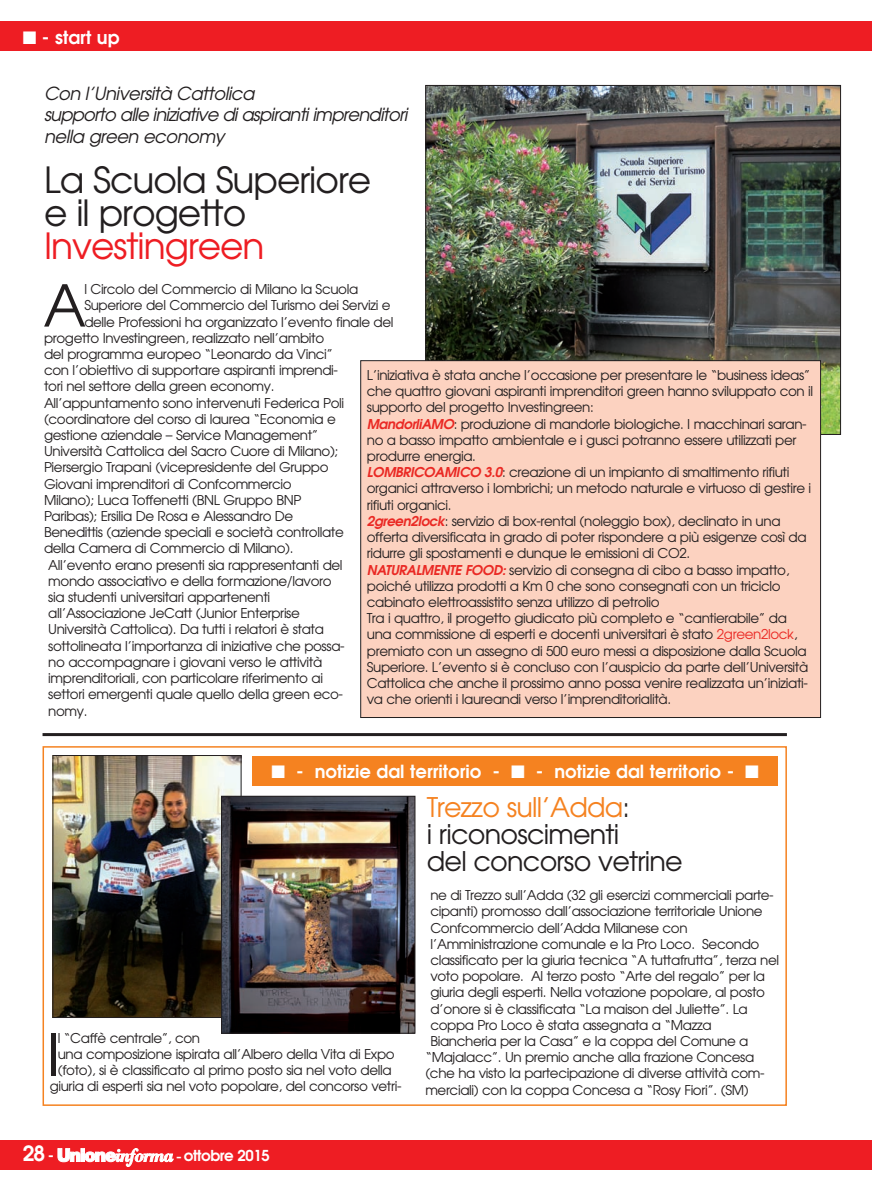
<style>
.page{position:relative;width:872px;height:1191px;background:#fff}
.page>*{position:absolute;margin:0;border:0;box-sizing:border-box;transform-origin:0 0}
.t1{font:57.3px "Avant Garde";color:#231f20}
.t2{font:36px/33px "Avant Garde";letter-spacing:-.03em;color:#231f20}
.t3{font:36px "Avant Garde";letter-spacing:-.03em;color:#ee1d23}
.t4{font:27px/27px "Avant Garde";letter-spacing:-.03em;color:#231f20}
.t5{font:italic 18px/21.6px "Avant Garde";color:#231f20}
.t6{font:600 18px "Avant Garde";color:#fff}
.t7{font:600 15px "Avant Garde";letter-spacing:-.03em;color:#fff}
.t8{font:13.5px/16.2px "Avant Garde";letter-spacing:-.03em;color:#231f20}
.s1{font-weight:600;font-style:italic;color:#ea2924}
.s2{color:#ea2924}
.s3{font-size:21px}
.s4{font-family:"Helvetica Neue";font-weight:900;font-size:18px}
.s5{font-family:"Bodoni BE";font-weight:500;font-style:italic;font-size:18px}
.s6{font-family:"Times New Roman";font-weight:700}
.s7{color:#f58220}
</style>
<div class="page">
<div style="left:0;top:1140px;width:872px;height:29px;background:#ee1d23"></div>
<div style="left:43px;top:746px;width:744px;height:360px;border:2px solid #f58220"></div>
<hr style="left:43px;top:733px;width:744px;height:3px;background:#231f20">
<img style="left:55px;top:757px;width:184px;height:259px">
<div style="left:53px;top:755px;width:188px;height:263px;border:1px solid #231f20"></div>
<img style="left:223px;top:798px;width:190px;height:233px">
<div style="left:221px;top:796px;width:194px;height:237px;border:1px solid #231f20"></div>
<img style="left:427px;top:87px;width:412px;height:346px">
<div style="left:0;top:21px;width:872px;height:30px;background:#ee1d23"></div>
<div style="left:252px;top:756px;width:526px;height:30px;background:#f58220"></div>
<div style="left:361px;top:361px;width:459px;height:356px;background:#fcd2c0"></div>
<h3 class="t6" style="left:23px;top:31px;width:98px">■ - start up</h3>
<h3 class="t5" style="left:44px;top:84px;width:368px">Con l’Università Cattolica<br>supporto alle iniziative diaspirantiimprenditori nella green economy</h3>
<h2 class="t2" style="left:44px;top:167px;width:329px">La Scuola Superiore e il progetto</h2>
<h2 class="t3" style="left:44px;top:233px;width:222px">Investingreen</h2>
<h1 class="t1" style="left:43px;top:284px;width:44px">A</h1>
<p class="t8" style="left:84px;top:282px;width:275px">l Circolo del Commercio di Milano la Scuola</p>
<p class="t8" style="left:84px;top:298px;width:308px">Superiore del Commercio del Turismo dei Servizi e</p>
<p class="t8" style="left:84px;top:315px;width:311px">delle Professioni ha organizzato l’evento finale del</p>
<p class="t8" style="left:44px;top:331px;width:282px">progetto Investingreen, realizzato nell’ambito</p>
<p class="t8" style="left:44px;top:347px;width:290px">del programma europeo “Leonardo da Vinci”</p>
<p class="t8" style="left:44px;top:363px;width:295px">con l’obiettivo di supportare aspiranti imprendi-</p>
<p class="t8" style="left:44px;top:379px;width:232px">tori nel settore della green economy.</p>
<p class="t8" style="left:44px;top:396px;width:302px">All’appuntamento sono intervenuti Federica Poli</p>
<p class="t8" style="left:44px;top:412px;width:293px">(coordinatore del corso di laurea “Economia e</p>
<p class="t8" style="left:44px;top:428px;width:276px">gestione aziendale – Service Management”</p>
<p class="t8" style="left:44px;top:444px;width:296px">Università Cattolica del Sacro Cuore di Milano);</p>
<p class="t8" style="left:44px;top:460px;width:286px">Piersergio Trapani (vicepresidente del Gruppo</p>
<p class="t8" style="left:44px;top:477px;width:249px">Giovani imprenditori di Confcommercio</p>
<p class="t8" style="left:44px;top:493px;width:259px">Milano); Luca Toffenetti (BNL Gruppo BNP</p>
<p class="t8" style="left:44px;top:509px;width:251px">Paribas); Ersilia De Rosa e Alessandro De</p>
<p class="t8" style="left:44px;top:525px;width:301px">Benedittis (aziende speciali e società controllate</p>
<p class="t8" style="left:44px;top:541px;width:251px">della Camera di Commercio di Milano).</p>
<p class="t8" style="left:48px;top:558px;width:296px">All’evento erano presenti sia rappresentanti del</p>
<p class="t8" style="left:48px;top:574px;width:285px">mondo associativo e della formazione/lavoro</p>
<p class="t8" style="left:48px;top:590px;width:223px">sia studenti universitari appartenenti</p>
<p class="t8" style="left:48px;top:606px;width:253px">all’Associazione JeCatt (Junior Enterprise</p>
<p class="t8" style="left:48px;top:622px;width:277px">Università Cattolica). Da tutti i relatori è stata</p>
<p class="t8" style="left:48px;top:639px;width:298px">sottolineata l’importanza di iniziative che possa-</p>
<p class="t8" style="left:48px;top:655px;width:275px">no accompagnare i giovani verso le attività</p>
<p class="t8" style="left:48px;top:671px;width:276px">imprenditoriali, con particolare riferimento ai</p>
<p class="t8" style="left:48px;top:687px;width:296px">settori emergenti quale quello della green eco-</p>
<p class="t8" style="left:48px;top:703px;width:41px">nomy.</p>
<p class="t8" style="left:367px;top:368px;width:448px">L’iniziativa è stata anche l’occasione per presentare le “business ideas” che quattro giovani aspiranti imprenditori green hanno sviluppato con il supporto del progetto Investingreen:<br><span class="s1">MandorliAMO</span>: produzione di mandorle biologiche. I macchinari saran&shy;no a basso impatto ambientale e i gusci potranno essere utilizzati per produrre energia.<br><span class="s1">LOMBRICOAMICO 3.0</span>: creazione di un impianto di smaltimento rifiuti organici attraverso i lombrichi; un metodo naturale e virtuoso di gestire i rifiuti organici.<br><span class="s1">2green2lock</span>: servizio di box-rental (noleggio box), declinato in una offerta diversificata in grado di poter rispondere a più esigenze così da ridurre gli spostamenti e dunque le emissioni di CO2.<br><span class="s1">NATURALMENTE FOOD:</span>servizio di consegna di cibo a basso impatto, poiché utilizza prodotti a Km 0 che sono consegnati con un triciclo cabinato elettroassistito senza utilizzo di petrolio<br>Tra i quattro, il progetto giudicato più completo e “cantierabile” da una commissione di esperti e docenti universitari è stato <span class="s2">2green2lock</span>, premiato con un assegno di 500 euro messi a disposizione dalla Scuola Superiore. L’evento si è concluso con l’auspicio da parte dell’Università Cattolica che anche il prossimo anno possa venire realizzata un’iniziati&shy;va che orienti i laureandi verso l’imprenditorialità.</p>
<h3 class="t6" style="left:271px;top:764px;width:489px">■ - notizie dal territorio - ■ - notizie dal territorio - ■</h3>
<h1 class="t1" style="left:47px;top:1032px;width:14px">I</h1>
<p class="t8" style="left:58px;top:1031px;width:144px">l “Caffè centrale”, con</p>
<p class="t8" style="left:58px;top:1047px;width:338px">una composizione ispirata all’Albero della Vita di Expo</p>
<p class="t8" style="left:58px;top:1063px;width:335px">(foto), si è classificato al primo posto sia nel voto della</p>
<p class="t8" style="left:50px;top:1079px;width:353px">giuria di esperti sia nel voto popolare, del concorso vetri-</p>
<p class="t7" style="left:23px;top:1150px;width:249px"><span class="s3">28</span> - <span class="s4">Unione</span><span class="s5">informa</span> <span class="s6">-</span> ottobre 2015</p>
<h3 class="t4" style="left:427px;top:796px;width:257px"><span class="s7">Trezzo sull’Adda</span>:<br>i riconoscimenti<br>del concorso vetrine</h3>
<p class="t8" style="left:430px;top:888px;width:345px">ne di Trezzo sull’Adda (32 gli esercizi commerciali parte-</p>
<p class="t8" style="left:430px;top:904px;width:334px">cipanti) promosso dall’associazione territoriale Unione</p>
<p class="t8" style="left:430px;top:920px;width:259px">Confcommercio dell’Adda Milanese con</p>
<p class="t8" style="left:430px;top:937px;width:330px">l’Amministrazione comunale e la Pro Loco. Secondo</p>
<p class="t8" style="left:430px;top:953px;width:350px">classificato per la giuria tecnica “A tuttafrutta”, terza nel</p>
<p class="t8" style="left:430px;top:969px;width:336px">voto popolare. Al terzo posto “Arte del regalo” per la</p>
<p class="t8" style="left:430px;top:985px;width:336px">giuria degli esperti. Nella votazione popolare, al posto</p>
<p class="t8" style="left:430px;top:1001px;width:319px">d’onore si è classificata “La maison del Juliette”. La</p>
<p class="t8" style="left:430px;top:1018px;width:283px">coppa Pro Loco è stata assegnata a “Mazza</p>
<p class="t8" style="left:430px;top:1034px;width:320px">Biancheria per la Casa” e la coppa del Comune a</p>
<p class="t8" style="left:425px;top:1050px;width:330px">“Majalacc”. Un premio anche alla frazione Concesa</p>
<p class="t8" style="left:425px;top:1066px;width:341px">(che ha visto la partecipazione di diverse attività com-</p>
<p class="t8" style="left:425px;top:1082px;width:325px">merciali) con la coppa Concesa a “Rosy Fiori”. (SM)</p>
</div>
